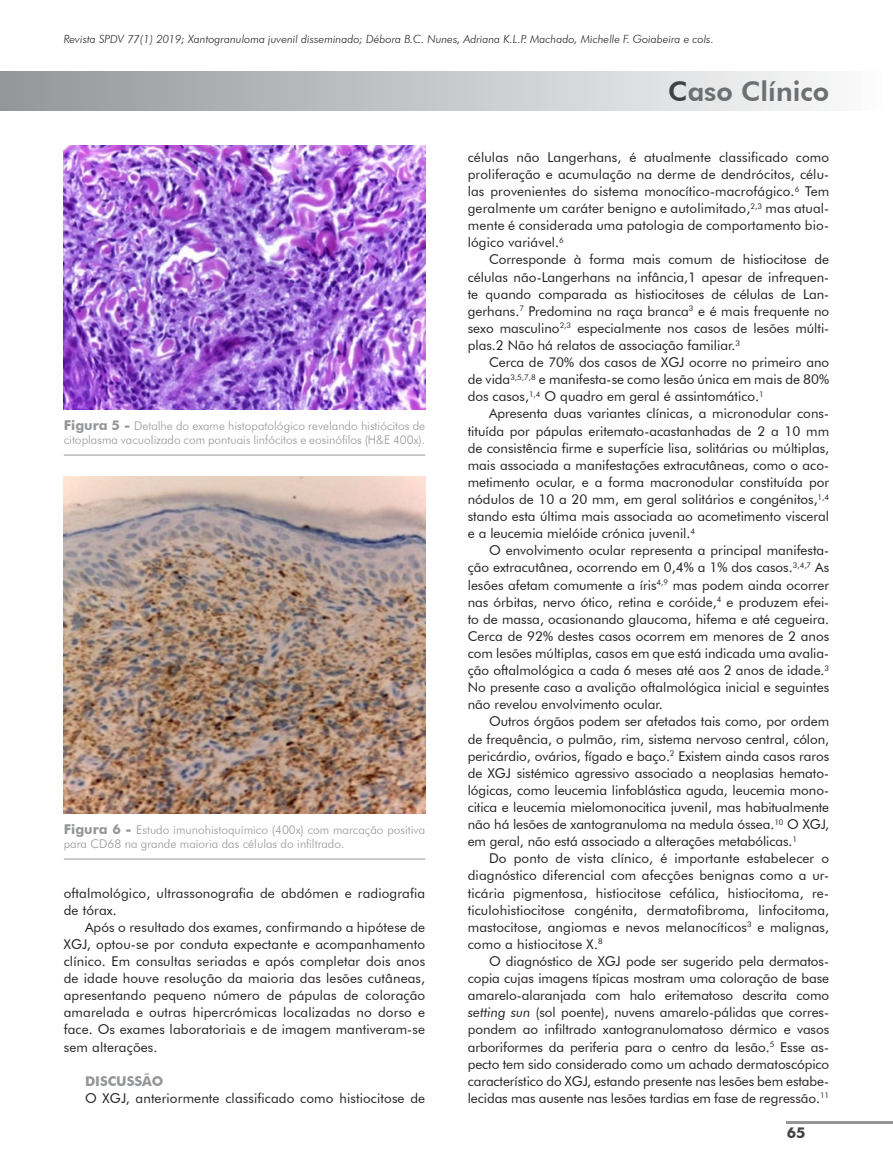
<style>
.page{position:relative;width:893px;height:1170px;background:#fff}
.page>*{position:absolute;margin:0;border:0;box-sizing:border-box;transform-origin:0 0}
.t1{font:800 27px "Futura BT";color:#6d6f71}
.t2{font:700 15px "Futura BT";color:#414142}
.t3{font:13.5px/17.1px "Futura BT";color:#231f20;text-align:justify}
.t4{font:700 13.5px "Futura BT";letter-spacing:-.005em;color:#949698}
.t5{font:300 12px/14.4px "Futura BT";color:#949698}
.t6{font:italic 300 11.25px "Futura BT";color:#231f20}
.s1{font-weight:700;font-size:13.5px}
.s2{color:#414142}
.s3{font-style:italic}
</style>
<div class="page">
<hr style="left:787px;top:1120px;width:106px;height:3px;background:#949698">
<div style="left:0;top:72px;width:893px;height:38px;background:linear-gradient(to right,#939598,#fcfdfd)"></div>
<hr style="left:64px;top:455px;width:361px;height:1px;background:#949698">
<img style="left:64px;top:145px;width:361px;height:264px">
<hr style="left:64px;top:858px;width:361px;height:1px;background:#949698">
<img style="left:64px;top:476px;width:361px;height:337px">
<p class="t6" style="left:64px;top:32px;width:652px">Revista SPDV 77(1) 2019; Xantogranuloma juvenil disseminado; Débora B.C. Nunes, Adriana K.L.P. Machado, Michelle F. Goiabeira e cols.</p>
<p class="t5" style="left:64px;top:418px;width:363px"><span class="s1">Figura 5 -</span> Detalhe do exame histopatológico revelando histiócitos de citoplasma vacuolizado com pontuais linfócitos e eosinófilos (H&amp;E 400x).</p>
<p class="t5" style="left:64px;top:822px;width:363px"><span class="s1">Figura 6 -</span> Estudo imunohistoquímico (400x) com marcação positiva para CD68 na grande maioria das células do infiltrado.</p>
<p class="t3" style="left:64px;top:884px;width:363px">oftalmológico, ultrassonografia de abdómen e radiografia de tórax.</p>
<p class="t3" style="left:64px;top:918px;width:363px;text-indent:21px">Após o resultado dos exames, confirmando a hipótese de XGJ, optou-se por conduta expectante e acompanhamento clínico. Em consultas seriadas e após completar dois anos de idade houve resolução da maioria das lesões cutâneas, apresentando pequeno número de pápulas de coloração amarelada e outras hipercrómicas localizadas no dorso e face. Os exames laboratoriais e de imagem mantiveram-se sem alterações.</p>
<p class="t4" style="left:85px;top:1072px;width:80px">DISCUSSÃO</p>
<p class="t3" style="left:85px;top:1089px;width:342px">O XGJ, anteriormente classificado como histiocitose de</p>
<h1 class="t1" style="left:668px;top:75px;width:162px"><span class="s2">C</span>aso Clínico</h1>
<p class="t3" style="left:468px;top:148px;width:363px">células não Langerhans, é atualmente classificado como proliferação e acumulação na derme de dendrócitos, célu&shy;las provenientes do sistema monocítico-macrofágico.<sup>6</sup> Tem geralmente um caráter benigno e autolimitado,<sup>2,3</sup> mas atual&shy;mente é considerada uma patologia de comportamento bio&shy;lógico variável.<sup>6</sup></p>
<p class="t3" style="left:468px;top:251px;width:363px;text-indent:21px">Corresponde à forma mais comum de histiocitose de células não-Langerhans na infância,1 apesar de infrequen&shy;te quando comparada as histiocitoses de células de Lan&shy;gerhans.<sup>7</sup> Predomina na raça branca<sup>3</sup> e é mais frequente no sexo masculino<sup>2,3</sup> especialmente nos casos de lesões múlti&shy;plas.2 Não há relatos de associação familiar.<sup>3</sup></p>
<p class="t3" style="left:468px;top:353px;width:363px;text-indent:21px">Cerca de 70% dos casos de XGJ ocorre no primeiro ano de vida<sup>3,5,7,8</sup> e manifesta-se como lesão única em mais de 80% dos casos,<sup>1,4</sup> O quadro em geral é assintomático.<sup>1</sup></p>
<p class="t3" style="left:468px;top:405px;width:363px;text-indent:21px">Apresenta duas variantes clínicas, a micronodular cons&shy;tituída por pápulas eritemato-acastanhadas de 2 a 10 mm de consistência firme e superfície lisa, solitárias ou múltiplas, mais associada a manifestações extracutâneas, como o aco&shy;metimento ocular, e a forma macronodular constituída por nódulos de 10 a 20 mm, em geral solitários e congénitos,<sup>1,4 </sup>stando esta última mais associada ao acometimento visceral e a leucemia mielóide crónica juvenil.<sup>4</sup></p>
<p class="t3" style="left:468px;top:542px;width:363px;text-indent:21px">O envolvimento ocular representa a principal manifesta&shy;ção extracutânea, ocorrendo em 0,4% a 1% dos casos.<sup>3,4,7</sup> As lesões afetam comumente a íris<sup>4,9</sup> mas podem ainda ocorrer nas órbitas, nervo ótico, retina e coróide,<sup>4</sup> e produzem efei&shy;to de massa, ocasionando glaucoma, hifema e até cegueira.<br>Cerca de 92% destes casos ocorrem em menores de 2 anos com lesões múltiplas, casos em que está indicada uma avalia&shy;ção oftalmológica a cada 6 meses até aos 2 anos de idade.<sup>3<br></sup>No presente caso a avalição oftalmológica inicial e seguintes não revelou envolvimento ocular.</p>
<p class="t3" style="left:468px;top:713px;width:363px;text-indent:21px">Outros órgãos podem ser afetados tais como, por ordem de frequência, o pulmão, rim, sistema nervoso central, cólon, pericárdio, ovários, fígado e baço.<sup>2</sup> Existem ainda casos raros de XGJ sistémico agressivo associado a neoplasias hemato&shy;lógicas, como leucemia linfoblástica aguda, leucemia mono&shy;citica e leucemia mielomonocitica juvenil, mas habitualmente não há lesões de xantogranuloma na medula óssea.<sup>10</sup> O XGJ, em geral, não está associado a alterações metabólicas.<sup>1</sup></p>
<p class="t3" style="left:468px;top:849px;width:363px;text-indent:21px">Do ponto de vista clínico, é importante estabelecer o diagnóstico diferencial com afecções benignas como a ur&shy;ticária pigmentosa, histiocitose cefálica, histiocitoma, re&shy;ticulohistiocitose congénita, dermatofibroma, linfocitoma, mastocitose, angiomas e nevos melanocíticos<sup>3</sup> e malignas, como a histiocitose X.<sup>8</sup></p>
<p class="t3" style="left:468px;top:952px;width:363px;text-indent:21px">O diagnóstico de XGJ pode ser sugerido pela dermatos&shy;copia cujas imagens típicas mostram uma coloração de base amarelo-alaranjada com halo eritematoso descrita como <span class="s3">setting sun</span> (sol poente), nuvens amarelo-pálidas que corres&shy;pondem ao infiltrado xantogranulomatoso dérmico e vasos arboriformes da periferia para o centro da lesão.<sup>5</sup> Esse as&shy;pecto tem sido considerado como um achado dermatoscópico característico do XGJ, estando presente nas lesões bem estabe&shy;lecidas mas ausente nas lesões tardias em fase de regressão.<sup>11</sup></p>
<p class="t2" style="left:787px;top:1123px;width:20px">65</p>
</div>
